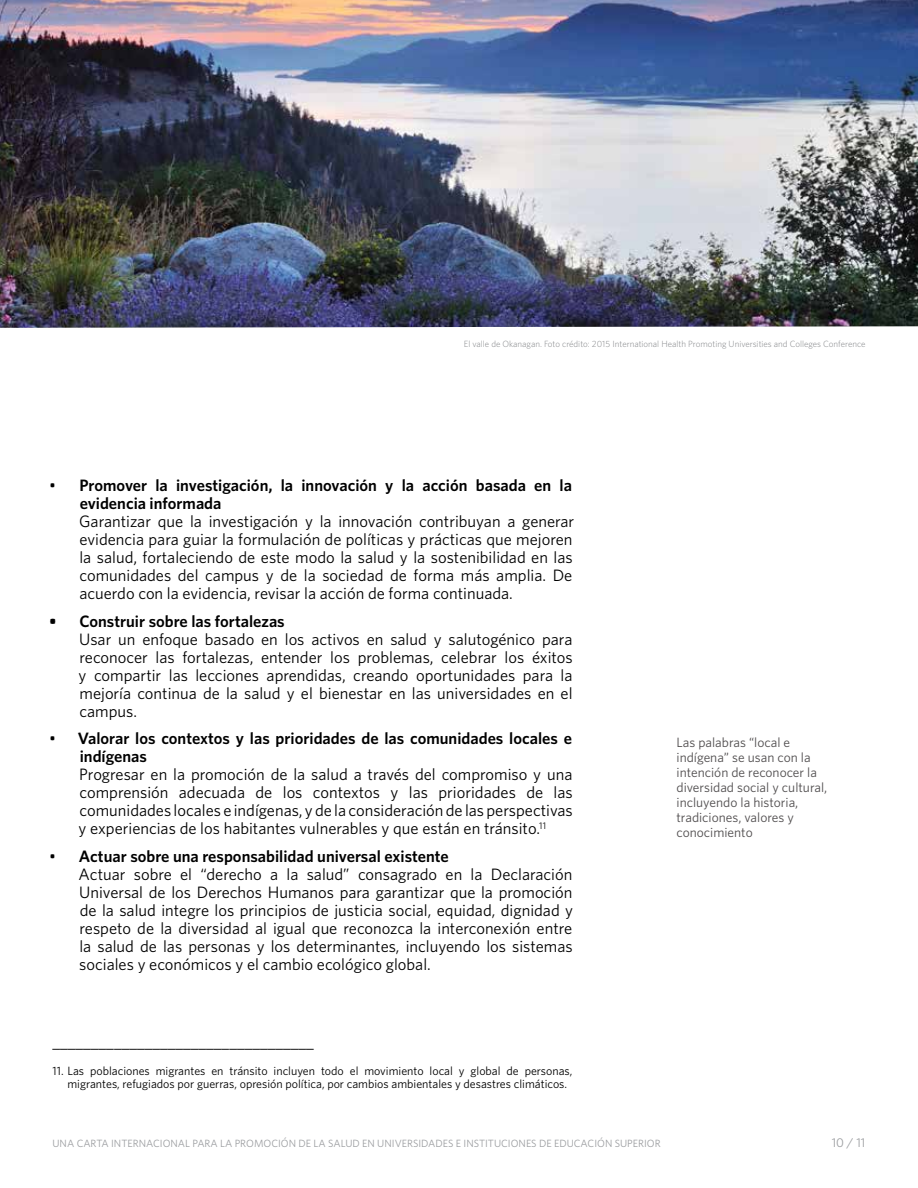
<style>
.page{position:relative;width:918px;height:1188px;background:#fff}
.page>*{position:absolute;margin:0;border:0;box-sizing:border-box;transform-origin:0 0}
.t1{font:16.5px/18px "Whitney";color:#000;text-align:justify}
.t2{font:600 16.5px/18px "Whitney";color:#000}
.t3{font:13.5px/15px "Whitney";color:#504d4e}
.t4{font:12.75px "Whitney";color:#9b9da0}
.t5{font:12px/13.5px "Whitney";color:#000}
.t6{font:10.5px "Whitney";color:#9b9da0}
.t7{font:300 9px "Whitney";color:#828487}
.s1{font-weight:400}
.s2{font-weight:600}
</style>
<div class="page">
<img style="left:0;top:0;width:918px;height:328px">
<p class="t7" style="left:464px;top:338px;width:403px">El valle de Okanagan. Foto crédito: 2015 International Health Promoting Universities and Colleges Conference</p>
<p class="t2" style="left:80px;top:476px;width:494px;text-indent:-31px"><span class="s1">•</span> Promover la investigación, la innovación y la acción basada en la evidencia informada</p>
<p class="t1" style="left:79px;top:512px;width:497px">Garantizar que la investigación y la innovación contribuyan a generar evidencia para guiar la formulación de políticas y prácticas que mejoren la salud, fortaleciendo de este modo la salud y la sostenibilidad en las comunidades del campus y de la sociedad de forma más amplia. De acuerdo con la evidencia, revisar la acción de forma continuada.</p>
<p class="t2" style="left:49px;top:612px;width:237px">• Construir sobre las fortalezas</p>
<p class="t1" style="left:79px;top:630px;width:496px">Usar un enfoque basado en los activos en salud y salutogénico para reconocer las fortalezas, entender los problemas, celebrar los éxitos y compartir las lecciones aprendidas, creando oportunidades para la mejoría continua de la salud y el bienestar en las universidades en el campus.</p>
<p class="t2" style="left:80px;top:729px;width:494px;text-indent:-31px"><span class="s1">•</span> Valorar los contextos y las prioridades de las comunidades locales e indígenas</p>
<p class="t1" style="left:79px;top:765px;width:496px">Progresar en la promoción de la salud a través del compromiso y una comprensión adecuada de los contextos y las prioridades de las comunidades locales e indígenas, y de la consideración de las perspectivas y experiencias de los habitantes vulnerables y que están en tránsito.<sup>11</sup></p>
<p class="t1" style="left:79px;top:847px;width:496px;text-align:left;text-indent:-29px">• <span class="s2">Actuar sobre una responsabilidad universal existente<br></span>Actuar sobre el “derecho a la salud” consagrado en la Declaración Universal de los Derechos Humanos para garantizar que la promoción de la salud integre los principios de justicia social, equidad, dignidad y respeto de la diversidad al igual que reconozca la interconexión entre la salud de las personas y los determinantes, incluyendo los sistemas sociales y económicos y el cambio ecológico global.</p>
<p class="t1" style="left:52px;top:1033px;width:263px">__________________________________</p>
<p class="t5" style="left:68px;top:1064px;width:507px;text-indent:-15px">11. Las poblaciones migrantes en tránsito incluyen todo el movimiento local y global de personas, migrantes, refugiados por guerras, opresión política, por cambios ambientales y desastres climáticos.</p>
<p class="t3" style="left:677px;top:735px;width:152px">Las palabras “local e indígena” se usan con la intención de reconocer la diversidad social y cultural, incluyendo la historia, tradiciones, valores y conocimiento</p>
<p class="t6" style="left:52px;top:1136px;width:610px">UNA CARTA INTERNACIONAL PARA LA PROMOCIÓN DE LA SALUD EN UNIVERSIDADES E INSTITUCIONES DE EDUCACIÓN SUPERIOR</p>
<p class="t4" style="left:832px;top:1134px;width:35px">10 / 11</p>
</div>
